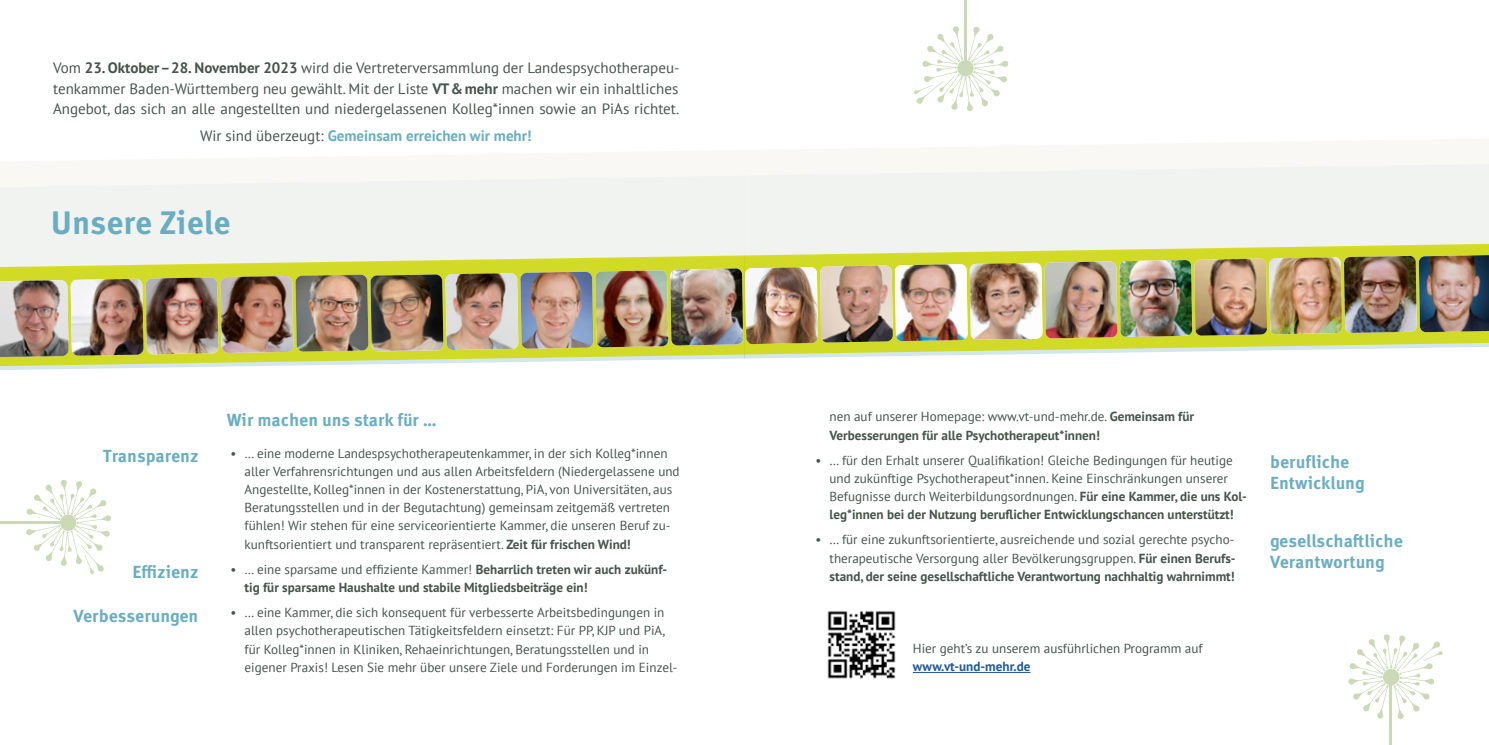
<style>
.page{position:relative;width:1489px;height:745px;background:#fff}
.page>*{position:absolute;margin:0;border:0;box-sizing:border-box;transform-origin:0 0}
.Headline_26_18_blau{font:700 32.5px "Meta Correspondence Pro";color:#6aadc1}
.Randspalte_rechts_14{font:700 17.5px/21.2px "Meta Correspondence Pro";color:#6aadc1}
.Randspalte_links_14{font:700 17.5px "Meta Correspondence Pro";color:#6aadc1}
.Subheadline_14_14_5{font:700 17.5px "Meta Correspondence Pro";letter-spacing:-.005em;color:#6aadc1}
.Intro{font:15px/20px "PT Sans";color:#47534d;text-align:justify}
.Intro-2{font:700 15px "PT Sans";color:#6aadc1}
.Fließtext_10_5_14_5{font:13.12px/18.1px "PT Sans";color:#47534d}
.t1{font:700 13.12px/18.1px "PT Sans Pro";color:#47534d}
.t2{font:700 13.12px/18.1px "PT Sans";color:#47534d}
.Fließtext_10_5_14_5-2{font:700 13.12px "PT Sans";color:#22599b}
.s1{font-weight:700}
.s2{font-weight:400;color:#47534d}
.s3{font-family:"PT Sans";font-weight:400}
.s4{font-weight:400}
</style>
<div class="page">
<svg style="left:744px;top:139px;width:744px;height:104px;fill:#f0f3f0"></svg>
<svg style="left:744px;top:243px;width:744px;height:116px;fill:#f0f3f0"></svg>
<hr style="left:912px;top:671px;width:118px;height:1px;background:#22599b">
<svg style="left:1348px;top:634px;width:94px;height:85px"></svg>
<hr style="left:1389px;top:684px;width:2px;height:60px;background:#cbd9b6">
<svg style="left:914px;top:26px;width:94px;height:85px"></svg>
<hr style="left:964px;top:0;width:2px;height:60px;background:#cbd9b6">
<img style="left:827px;top:611px;width:69px;height:68px">
<svg style="left:0;top:150px;width:744px;height:93px;fill:#f0f3f0"></svg>
<svg style="left:0;top:243px;width:744px;height:123px;fill:#f0f3f0"></svg>
<img style="left:0;top:254px;width:1488px;height:103px">
<img style="left:745px;top:267px;width:73px;height:77px">
<svg style="left:26px;top:480px;width:85px;height:93px"></svg>
<hr style="left:0;top:521px;width:60px;height:2px;background:#cbd9b6">
<p class="Intro" style="left:53px;top:58px;width:628px">Vom <span class="s1">23. Oktober–28. November 2023</span> wird die Vertreterversammlung der Landespsychotherapeu&shy;tenkammer Baden-Württemberg neu gewählt. Mit der Liste <span class="s1">VT&amp;mehr</span> machen wir ein inhaltliches Angebot, das sich an alle angestellten und niedergelassenen Kolleg*innen sowie an PiAs richtet.</p>
<p class="Intro-2" style="left:200px;top:125px;width:333px"><span class="s2">Wir sind überzeugt:</span> Gemeinsam erreichen wir mehr!</p>
<p class="Headline_26_18_blau" style="left:51px;top:197px;width:181px">Unsere Ziele</p>
<p class="Randspalte_links_14" style="left:103px;top:442px;width:97px">Transparenz</p>
<p class="Randspalte_links_14" style="left:132px;top:558px;width:68px">Effizienz</p>
<p class="Randspalte_links_14" style="left:73px;top:602px;width:127px">Verbesserungen</p>
<p class="Subheadline_14_14_5" style="left:227px;top:405px;width:211px">Wir machen uns stark für …</p>
<p class="Fließtext_10_5_14_5" style="left:244px;top:443px;width:436px;text-indent:-14px">• … eine moderne Landespsychotherapeutenkammer, in der sich Kolleg*innen aller Verfahrensrichtungen und aus allen Arbeitsfeldern (Niedergelassene und Angestellte, Kolleg*innen in der Kostenerstattung, PiA, von Universitäten, aus Beratungsstellen und in der Begutachtung) gemeinsam zeitgemäß vertreten fühlen! Wir stehen für eine serviceorientierte Kammer, die unseren Beruf zu&shy;kunftsorientiert und transparent repräsentiert. <span class="s1">Zeit für frischen Wind!</span></p>
<p class="t1" style="left:244px;top:559px;width:424px;text-indent:-14px"><span class="s3">• … eine sparsame und effiziente Kammer!</span> Beharrlich treten wir auch zukünf&shy;tig für sparsame Haushalte und stabile Mitgliedsbeiträge ein!</p>
<p class="Fließtext_10_5_14_5" style="left:244px;top:603px;width:434px;text-indent:-14px">• … eine Kammer, die sich konsequent für verbesserte Arbeitsbedingungen in allen psychotherapeutischen Tätigkeitsfeldern einsetzt: Für PP, KJP und PiA, für Kolleg*innen in Kliniken, Rehaeinrichtungen, Beratungsstellen und in eigener Praxis! Lesen Sie mehr über unsere Ziele und Forderungen im Einzel-</p>
<p class="t2" style="left:829px;top:407px;width:366px"><span class="s4">nen auf unserer Homepage: www.vt-und-mehr.de.</span> Gemeinsam für<br>Verbesserungen für alle Psychotherapeut*innen!</p>
<p class="Fließtext_10_5_14_5" style="left:829px;top:450px;width:419px;text-indent:-14px">• … für den Erhalt unserer Qualifikation! Gleiche Bedingungen für heutige und zukünftige Psychotherapeut*innen. Keine Einschränkungen unserer Befugnisse durch Weiterbildungsordnungen. <span class="s1">Für eine Kammer, die uns Kol&shy;leg*innen bei der Nutzung beruflicher Entwicklungschancen unterstützt!</span></p>
<p class="Fließtext_10_5_14_5" style="left:829px;top:530px;width:407px;text-align:justify;text-indent:-14px">• … für eine zukunftsorientierte, ausreichende und sozial gerechte psycho&shy;therapeutische Versorgung aller Bevölkerungsgruppen. <span class="s1">Für einen Berufs&shy;stand, der seine gesellschaftliche Verantwortung nachhaltig wahrnimmt!</span></p>
<p class="Randspalte_rechts_14" style="left:1269px;top:450px;width:81px">berufliche</p>
<p class="Randspalte_rechts_14" style="left:1269px;top:471px;width:96px">Entwicklung</p>
<p class="Randspalte_rechts_14" style="left:1269px;top:529px;width:134px">gesellschaftliche<br>Verantwortung</p>
<p class="Fließtext_10_5_14_5" style="left:912px;top:639px;width:291px">Hier geht’s zu unserem ausführlichen Programm auf</p>
<p class="Fließtext_10_5_14_5-2" style="left:912px;top:657px;width:119px">www.vt-und-mehr.de</p>
</div>
